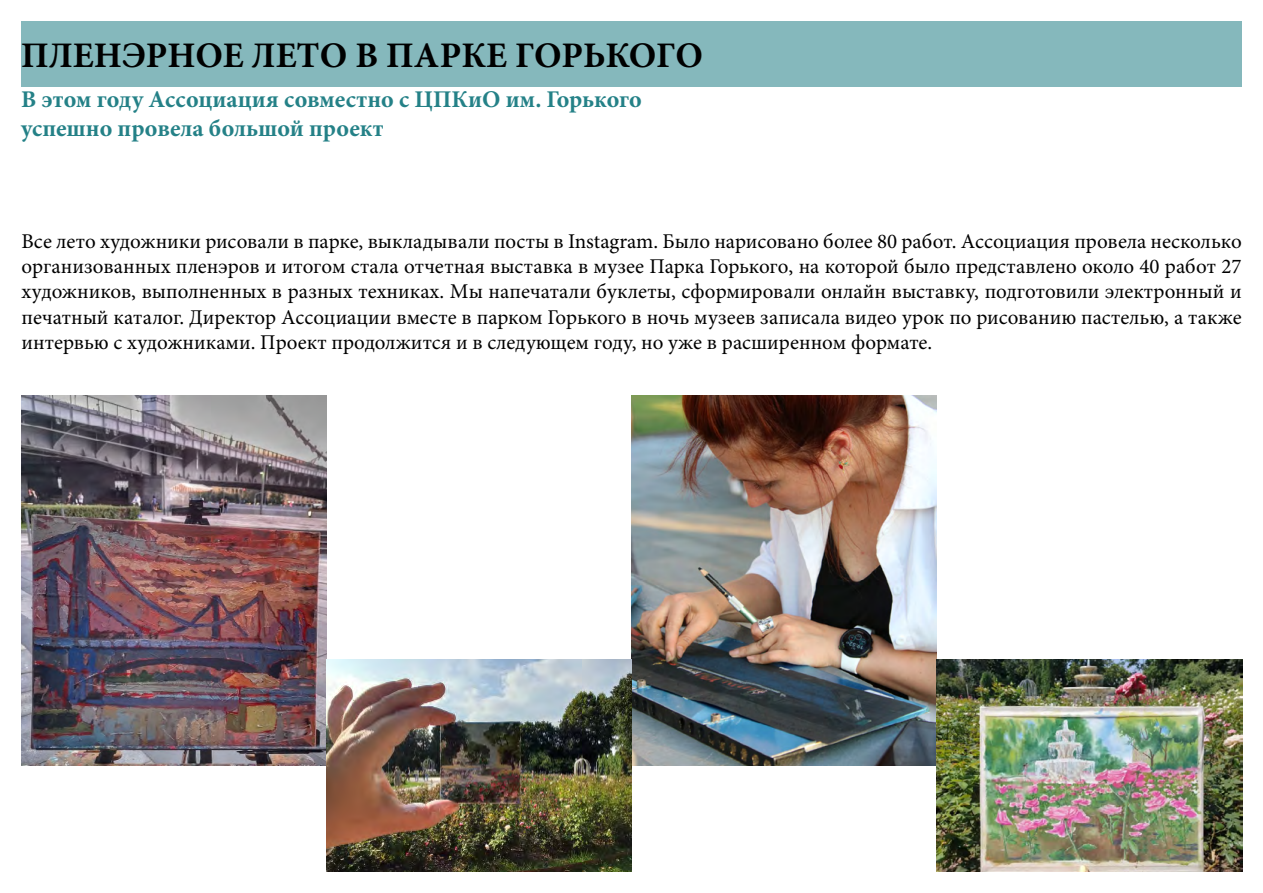
<style>
.page{position:relative;width:1263px;height:893px;background:#fff}
.page>*{position:absolute;margin:0;border:0;box-sizing:border-box;transform-origin:0 0}
.t1{font:700 36px "Minion Pro";color:#000}
.t2{font:700 24px/28.8px "Minion Pro";color:#248187}
.t3{font:21px/25.2px "Minion Pro";color:#000;text-align:justify}
</style>
<div class="page">
<div style="left:21px;top:21px;width:1221px;height:66px;background:#85b8bc"></div>
<img style="left:21px;top:395px;width:305px;height:370px">
<img style="left:632px;top:395px;width:305px;height:370px">
<img style="left:327px;top:659px;width:305px;height:213px">
<img style="left:937px;top:659px;width:305px;height:213px">
<h1 class="t1" style="left:21px;top:30px;width:683px">ПЛЕНЭРНОЕ ЛЕТО В ПАРКЕ ГОРЬКОГО</h1>
<p class="t2" style="left:21px;top:85px;width:622px">В этом году Ассоциация совместно с ЦПКиО им. Горького успешно провела большой проект</p>
<p class="t3" style="left:22px;top:229px;width:1221px">Все лето художники рисовали в парке, выкладывали посты в Instagram. Было нарисовано более 80 работ. Ассоциация провела несколько организованных пленэров и итогом стала отчетная выставка в музее Парка Горького, на которой было представлено около 40 работ 27 художников, выполненных в разных техниках. Мы напечатали буклеты, сформировали онлайн выставку, подготовили электронный и печатный каталог. Директор Ассоциации вместе в парком Горького в ночь музеев записала видео урок по рисованию пастелью, а также интервью с художниками. Проект продолжится и в следующем году, но уже в расширенном формате.</p>
</div>
